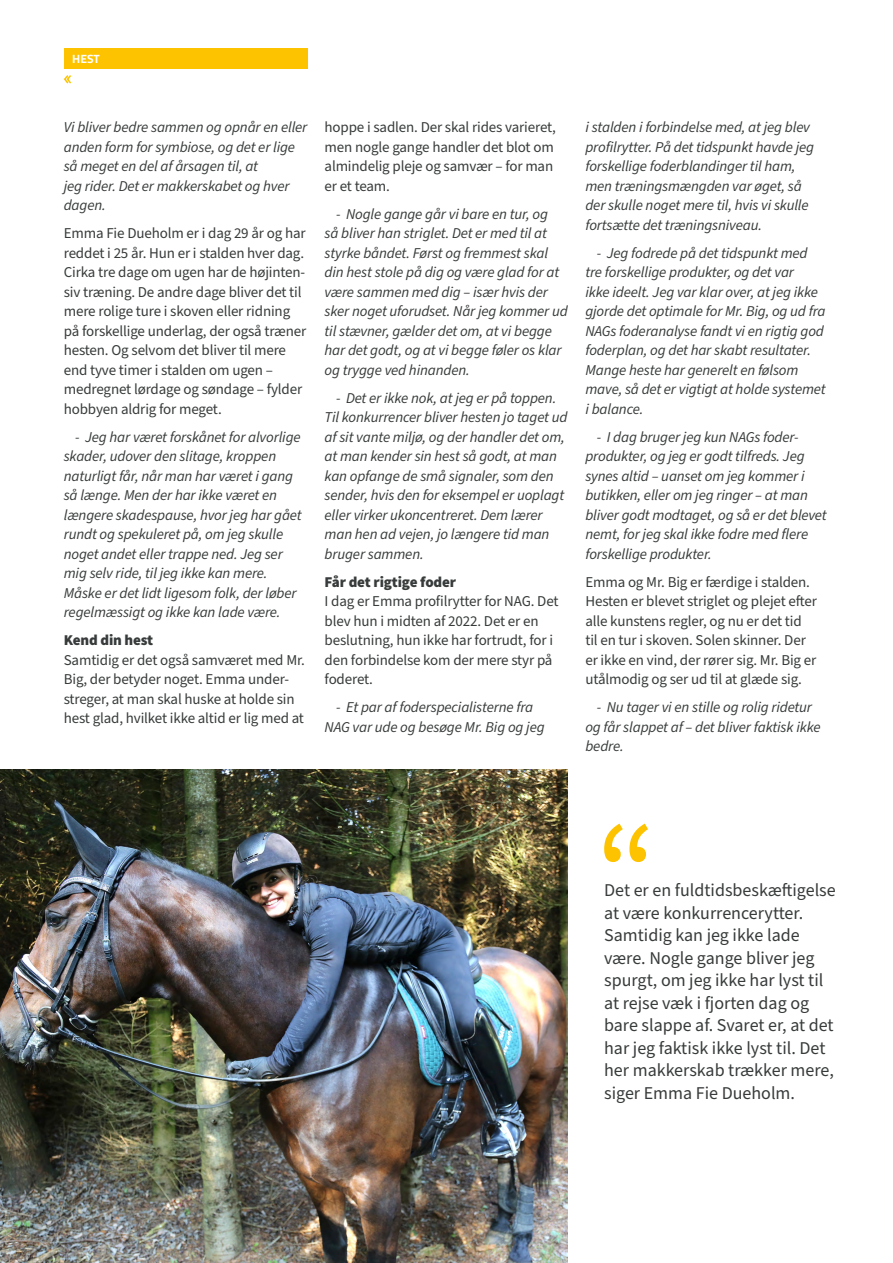
<style>
.page{position:relative;width:893px;height:1263px;background:#fff}
.page>*{position:absolute;margin:0;border:0;box-sizing:border-box;transform-origin:0 0}
.t1{font:18px/22.5px "Source Sans Pro";color:#383b3b}
.t2{font:italic 15px/19.5px "Source Sans Pro";letter-spacing:-.01em;color:#383b3b}
.t3{font:15px/19.5px "Source Sans Pro";letter-spacing:-.01em;color:#383b3b}
.t4{font:900 15px "Source Sans Pro";letter-spacing:-.01em;color:#383b3b}
.t5{font:700 12px "Titillium Web";color:#fff}
</style>
<div class="page">
<div style="left:64px;top:48px;width:244px;height:21px;background:#fdc300"></div>
<img style="left:0;top:770px;width:567px;height:493px">
<svg style="left:604px;top:824px;width:44px;height:38px"></svg>
<svg style="left:63px;top:75px;width:9px;height:9px"></svg>
<p class="t5" style="left:72px;top:50px;width:29px">HEST</p>
<p class="t2" style="left:64px;top:118px;width:245px">Vi bliver bedre sammen og opnår en eller anden form for symbiose, og det er lige så meget en del af årsagen til, at<br>jeg rider. Det er makkerskabet og hver dagen.</p>
<p class="t3" style="left:64px;top:224px;width:244px">Emma Fie Dueholm er i dag 29 år og har reddet i 25 år. Hun er i stalden hver dag.<br>Cirka tre dage om ugen har de højinten&shy;siv træning. De andre dage bliver det til mere rolige ture i skoven eller ridning på forskellige underlag, der også træner hesten. Og selvom det bliver til mere end tyve timer i stalden om ugen – medregnet lørdage og søndage – fylder hobbyen aldrig for meget.</p>
<p class="t2" style="left:64px;top:427px;width:239px;text-indent:11px">- Jeg har været forskånet for alvorlige skader, udover den slitage, kroppen naturligt får, når man har været i gang så længe. Men der har ikke været en længere skadespause, hvor jeg har gået rundt og spekuleret på, om jeg skulle noget andet eller trappe ned. Jeg ser mig selv ride, til jeg ikke kan mere.<br>Måske er det lidt ligesom folk, der løber regelmæssigt og ikke kan lade være.</p>
<p class="t4" style="left:64px;top:630px;width:91px">Kend din hest</p>
<p class="t3" style="left:64px;top:650px;width:243px">Samtidig er det også samværet med Mr.<br>Big, der betyder noget. Emma under&shy;streger, at man skal huske at holde sin hest glad, hvilket ikke altid er lig med at</p>
<p class="t3" style="left:325px;top:118px;width:233px">hoppe i sadlen. Der skal rides varieret, men nogle gange handler det blot om almindelig pleje og samvær – for man er et team.</p>
<p class="t2" style="left:325px;top:204px;width:245px;text-indent:11px">- Nogle gange går vi bare en tur, og<br>så bliver han striglet. Det er med til at styrke båndet. Først og fremmest skal din hest stole på dig og være glad for at være sammen med dig – især hvis der sker noget uforudset. Når jeg kommer ud til stævner, gælder det om, at vi begge har det godt, og at vi begge føler os klar og trygge ved hinanden.</p>
<p class="t2" style="left:325px;top:388px;width:244px;text-indent:11px">- Det er ikke nok, at jeg er på toppen.<br>Til konkurrencer bliver hesten jo taget ud af sit vante miljø, og der handler det om, at man kender sin hest så godt, at man kan opfange de små signaler, som den sender, hvis den for eksempel er uoplagt eller virker ukoncentreret. Dem lærer man hen ad vejen, jo længere tid man bruger sammen.</p>
<p class="t4" style="left:325px;top:571px;width:133px">Får det rigtige foder</p>
<p class="t3" style="left:325px;top:592px;width:235px">I dag er Emma profilrytter for NAG. Det blev hun i midten af 2022. Det er en beslutning, hun ikke har fortrudt, for i den forbindelse kom der mere styr på foderet.</p>
<p class="t2" style="left:325px;top:698px;width:222px;text-align:center">- Et par af foderspecialisterne fra<br>NAG var ude og besøge Mr. Big og jeg</p>
<p class="t2" style="left:585px;top:118px;width:230px">i stalden i forbindelse med, at jeg blev profilrytter. På det tidspunkt havde jeg forskellige foderblandinger til ham, men træningsmængden var øget, så der skulle noget mere til, hvis vi skulle fortsætte det træningsniveau.</p>
<p class="t2" style="left:585px;top:243px;width:242px;text-indent:11px">- Jeg fodrede på det tidspunkt med tre forskellige produkter, og det var<br>ikke ideelt. Jeg var klar over, at jeg ikke gjorde det optimale for Mr. Big, og ud fra NAGs foderanalyse fandt vi en rigtig god foderplan, og det har skabt resultater.<br>Mange heste har generelt en følsom mave, så det er vigtigt at holde systemet i balance.</p>
<p class="t2" style="left:585px;top:427px;width:243px;text-indent:11px">- I dag bruger jeg kun NAGs foder&shy;produkter, og jeg er godt tilfreds. Jeg synes altid – uanset om jeg kommer i butikken, eller om jeg ringer – at man bliver godt modtaget, og så er det blevet nemt, for jeg skal ikke fodre med flere forskellige produkter.</p>
<p class="t3" style="left:585px;top:572px;width:233px">Emma og Mr. Big er færdige i stalden.<br>Hesten er blevet striglet og plejet efter alle kunstens regler, og nu er det tid til en tur i skoven. Solen skinner. Der er ikke en vind, der rører sig. Mr. Big er utålmodig og ser ud til at glæde sig.</p>
<p class="t2" style="left:585px;top:698px;width:237px;text-indent:11px">- Nu tager vi en stille og rolig ridetur og får slappet af – det bliver faktisk ikke bedre.</p>
<p class="t1" style="left:604px;top:879px;width:233px">Det er en fuldtidsbeskæftigelse at være konkurrencerytter.<br>Samtidig kan jeg ikke lade være. Nogle gange bliver jeg spurgt, om jeg ikke har lyst til at rejse væk i fjorten dag og bare slappe af. Svaret er, at det har jeg faktisk ikke lyst til. Det her makkerskab trækker mere, siger Emma Fie Dueholm.</p>
</div>
